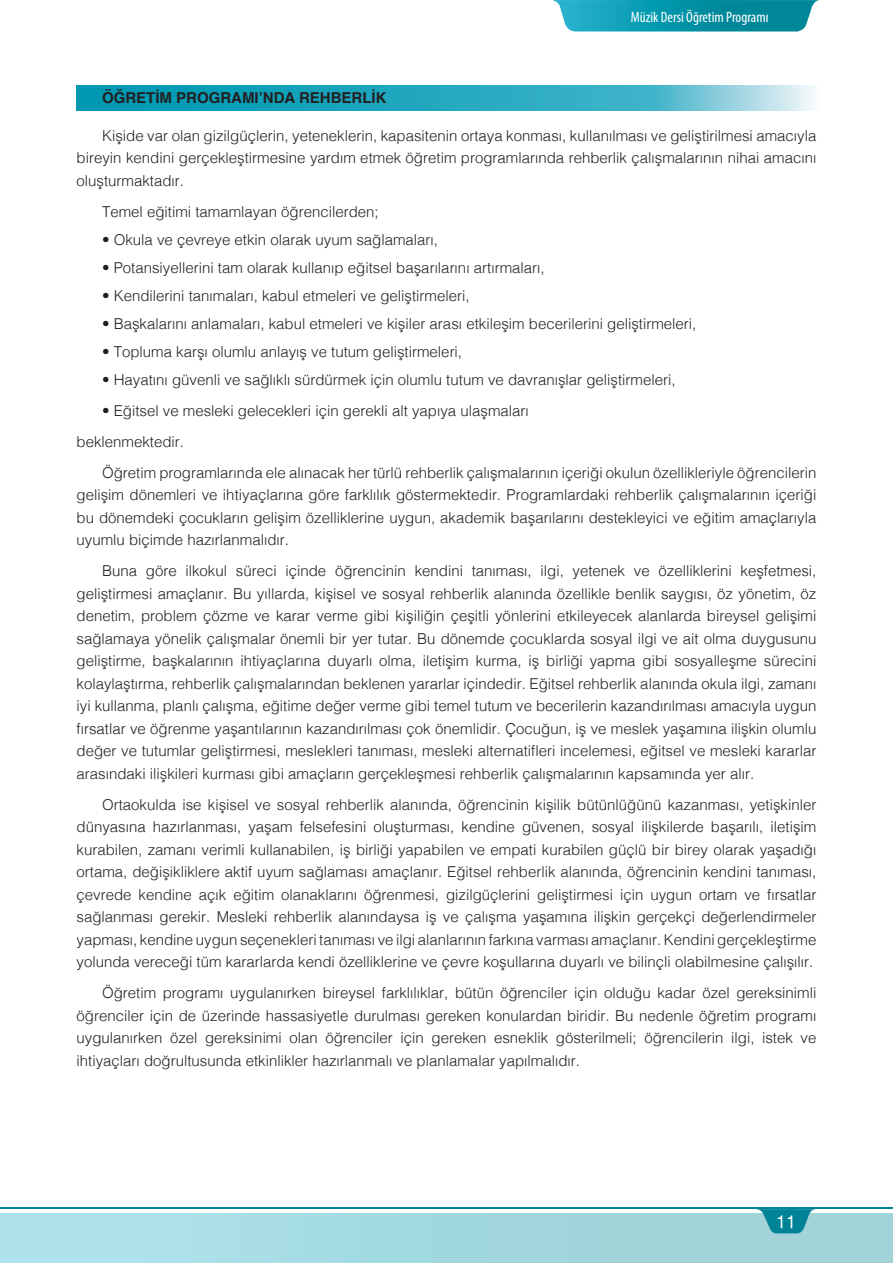
<style>
.page{position:relative;width:893px;height:1263px;background:#fff}
.page>*{position:absolute;margin:0;border:0;box-sizing:border-box;transform-origin:0 0}
.t1{font:500 18px "Helvetica";color:#fff}
.t2{font:300 15px/22.5px "Helvetica";color:#231f20;text-align:justify}
.t3{font:700 15px "Helvetica";color:#231f20}
.t4{font:condensed 15px "Myriad Pro";color:#fff}
</style>
<div class="page">
<div style="left:0;top:1213px;width:893px;height:50px;background:linear-gradient(to right,#aee3ed,#9dcfd4)"></div>
<hr style="left:0;top:1213px;width:1px;height:50px;background:#afe2ec">
<hr style="left:0;top:1207px;width:893px;height:2px;background:#008297">
<svg style="left:756px;top:1209px;width:66px;height:25px;background:#45a5b3"></svg>
<svg style="left:552px;top:0;width:268px;height:32px;background:#209fb2"></svg>
<svg style="left:77px;top:85px;width:735px;height:26px;background:#36afc4"></svg>
<p class="t4" style="left:631px;top:8px;width:139px">Müzik Dersi Öğretim Programı</p>
<p class="t3" style="left:102px;top:86px;width:286px">ÖĞRETİM PROGRAMI’NDA REHBERLİK</p>
<p class="t2" style="left:77px;top:123px;width:741px;text-indent:26px">Kişide var olan gizilgüçlerin, yeteneklerin, kapasitenin ortaya konması, kullanılması ve geliştirilmesi amacıyla bireyin kendini gerçekleştirmesine yardım etmek öğretim programlarında rehberlik çalışmalarının nihai amacını oluşturmaktadır.</p>
<p class="t2" style="left:102px;top:199px;width:278px">Temel eğitimi tamamlayan öğrencilerden;</p>
<p class="t2" style="left:102px;top:227px;width:337px">• Okula ve çevreye etkin olarak uyum sağlamaları,</p>
<p class="t2" style="left:102px;top:255px;width:444px">• Potansiyellerini tam olarak kullanıp eğitsel başarılarını artırmaları,</p>
<p class="t2" style="left:102px;top:283px;width:369px">• Kendilerini tanımaları, kabul etmeleri ve geliştirmeleri,</p>
<p class="t2" style="left:102px;top:311px;width:596px">• Başkalarını anlamaları, kabul etmeleri ve kişiler arası etkileşim becerilerini geliştirmeleri,</p>
<p class="t2" style="left:102px;top:339px;width:362px">• Topluma karşı olumlu anlayış ve tutum geliştirmeleri,</p>
<p class="t2" style="left:102px;top:367px;width:575px">• Hayatını güvenli ve sağlıklı sürdürmek için olumlu tutum ve davranışlar geliştirmeleri,</p>
<p class="t2" style="left:77px;top:394px;width:454px;line-height:31px;text-indent:26px">• Eğitsel ve mesleki gelecekleri için gerekli alt yapıya ulaşmaları beklenmektedir.</p>
<p class="t2" style="left:77px;top:460px;width:741px;text-indent:26px">Öğretim programlarında ele alınacak her türlü rehberlik çalışmalarının içeriği okulun özellikleriyle öğrencilerin gelişim dönemleri ve ihtiyaçlarına göre farklılık göstermektedir. Programlardaki rehberlik çalışmalarının içeriği bu dönemdeki çocukların gelişim özelliklerine uygun, akademik başarılarını destekleyici ve eğitim amaçlarıyla uyumlu biçimde hazırlanmalıdır.</p>
<p class="t2" style="left:77px;top:559px;width:741px;text-indent:26px">Buna göre ilkokul süreci içinde öğrencinin kendini tanıması, ilgi, yetenek ve özelliklerini keşfetmesi, geliştirmesi amaçlanır. Bu yıllarda, kişisel ve sosyal rehberlik alanında özellikle benlik saygısı, öz yönetim, öz denetim, problem çözme ve karar verme gibi kişiliğin çeşitli yönlerini etkileyecek alanlarda bireysel gelişimi sağlamaya yönelik çalışmalar önemli bir yer tutar. Bu dönemde çocuklarda sosyal ilgi ve ait olma duygusunu geliştirme, başkalarının ihtiyaçlarına duyarlı olma, iletişim kurma, iş birliği yapma gibi sosyalleşme sürecini kolaylaştırma, rehberlik çalışmalarından beklenen yararlar içindedir. Eğitsel rehberlik alanında okula ilgi, zamanı iyi kullanma, planlı çalışma, eğitime değer verme gibi temel tutum ve becerilerin kazandırılması amacıyla uygun fırsatlar ve öğrenme yaşantılarının kazandırılması çok önemlidir. Çocuğun, iş ve meslek yaşamına ilişkin olumlu değer ve tutumlar geliştirmesi, meslekleri tanıması, mesleki alternatifleri incelemesi, eğitsel ve mesleki kararlar arasındaki ilişkileri kurması gibi amaçların gerçekleşmesi rehberlik çalışmalarının kapsamında yer alır.</p>
<p class="t2" style="left:77px;top:792px;width:741px;text-indent:26px">Ortaokulda ise kişisel ve sosyal rehberlik alanında, öğrencinin kişilik bütünlüğünü kazanması, yetişkinler dünyasına hazırlanması, yaşam felsefesini oluşturması, kendine güvenen, sosyal ilişkilerde başarılı, iletişim kurabilen, zamanı verimli kullanabilen, iş birliği yapabilen ve empati kurabilen güçlü bir birey olarak yaşadığı ortama, değişikliklere aktif uyum sağlaması amaçlanır. Eğitsel rehberlik alanında, öğrencinin kendini tanıması, çevrede kendine açık eğitim olanaklarını öğrenmesi, gizilgüçlerini geliştirmesi için uygun ortam ve fırsatlar sağlanması gerekir. Mesleki rehberlik alanındaysa iş ve çalışma yaşamına ilişkin gerçekçi değerlendirmeler yapması, kendine uygun seçenekleri tanıması ve ilgi alanlarının farkına varması amaçlanır. Kendini gerçekleştirme yolunda vereceği tüm kararlarda kendi özelliklerine ve çevre koşullarına duyarlı ve bilinçli olabilmesine çalışılır.</p>
<p class="t2" style="left:77px;top:981px;width:741px;text-indent:26px">Öğretim programı uygulanırken bireysel farklılıklar, bütün öğrenciler için olduğu kadar özel gereksinimli öğrenciler için de üzerinde hassasiyetle durulması gereken konulardan biridir. Bu nedenle öğretim programı uygulanırken özel gereksinimi olan öğrenciler için gereken esneklik gösterilmeli; öğrencilerin ilgi, istek ve ihtiyaçları doğrultusunda etkinlikler hazırlanmalı ve planlamalar yapılmalıdır.</p>
<p class="t1" style="left:776px;top:1211px;width:22px">11</p>
</div>
